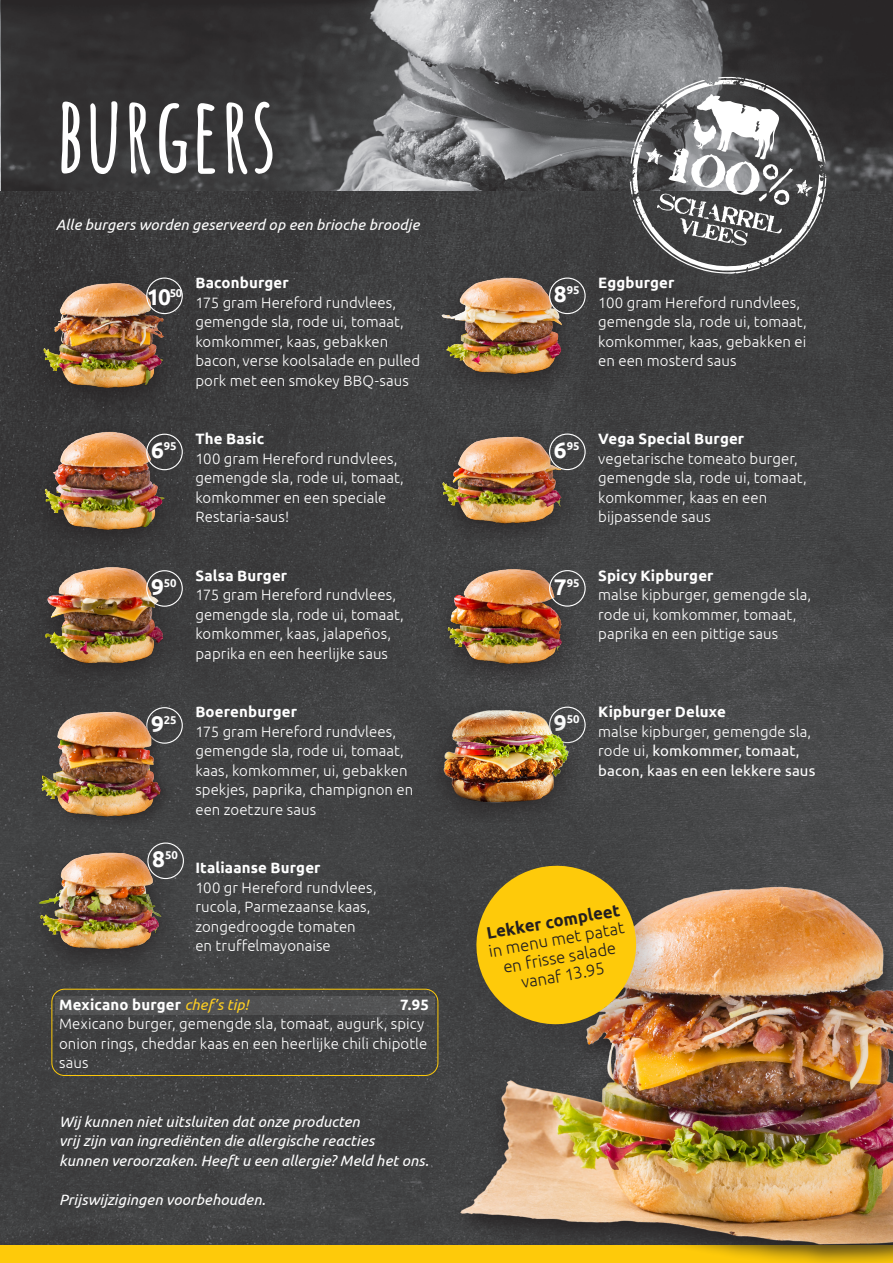
<style>
.page{position:relative;width:893px;height:1263px;background:#fff}
.page>*{position:absolute;margin:0;border:0;box-sizing:border-box;transform-origin:0 0}
.GROTE_KOP{font:700 105px "Amatic SC";color:#fff}
.t1{font:700 22.65px "Ubuntu";color:#fff}
.body{font:300 16.65px/18.1px "Ubuntu";color:#231f20;text-align:center}
.body-2{font:700 16.65px "Ubuntu";color:#231f20}
.body-3{font:300 15px/19.5px "Ubuntu";letter-spacing:.005em;color:#fff}
.body-4{font:italic 15px "Ubuntu";letter-spacing:.005em;color:#fff}
.body-5{font:700 15px "Ubuntu";letter-spacing:.01em;color:#fff}
.Tussenkop{font:300 15px/19.5px "Ubuntu";letter-spacing:.005em;color:#fff}
.body-6{font:15px/19.5px "Ubuntu";letter-spacing:.005em;color:#fff}
.Tussenkop-2{font:700 15px "Ubuntu";letter-spacing:.01em;color:#fff}
.t2{font:700 11.25px "Ubuntu";color:#fff}
.s1{font-size:22.65px}
.s2{font-weight:300}
.s3{font-weight:400;font-style:italic;color:#feca0a}
</style>
<div class="page">
<img style="left:0;top:191px;width:893px;height:1055px">
<img style="left:0;top:0;width:893px;height:191px">
<div style="left:0;top:1246px;width:893px;height:17px;background:#feca0a"></div>
<div style="left:29px;top:417px;width:156px;height:144px;background:#39393a"></div>
<img style="left:33px;top:425px;width:154px;height:117px">
<div style="left:431px;top:554px;width:153px;height:141px;background:#444546"></div>
<img style="left:431px;top:561px;width:159px;height:116px">
<div style="left:29px;top:268px;width:156px;height:146px;background:#363637"></div>
<img style="left:29px;top:277px;width:158px;height:117px">
<div style="left:426px;top:422px;width:157px;height:133px;background:#424344"></div>
<img style="left:426px;top:422px;width:158px;height:118px">
<div style="left:29px;top:553px;width:156px;height:140px;background:#3c3b3c"></div>
<img style="left:29px;top:558px;width:158px;height:116px">
<div style="left:431px;top:263px;width:152px;height:142px;background:#404142"></div>
<img style="left:431px;top:269px;width:159px;height:117px">
<div style="left:146px;top:278px;width:37px;height:36px;border:1px solid #fff;border-radius:50%"></div>
<div style="left:146px;top:434px;width:37px;height:36px;border:1px solid #fff;border-radius:50%"></div>
<div style="left:146px;top:570px;width:37px;height:37px;border:1px solid #fff;border-radius:50%"></div>
<div style="left:549px;top:570px;width:37px;height:37px;border:1px solid #fff;border-radius:50%"></div>
<div style="left:549px;top:278px;width:37px;height:36px;border:1px solid #fff;border-radius:50%"></div>
<div style="left:549px;top:433px;width:37px;height:37px;border:1px solid #fff;border-radius:50%"></div>
<img style="left:439px;top:842px;width:454px;height:421px">
<svg style="left:630px;top:77px;width:196px;height:197px"></svg>
<div style="left:55px;top:997px;width:380px;height:18px;background:#525354"></div>
<div style="left:475px;top:864px;width:194px;height:193px;background:#231f20;opacity:.19"></div>
<svg style="left:468px;top:857px;width:176px;height:175px;background:#c49f21"></svg>
<div style="left:51px;top:989px;width:387px;height:87px;border:1px solid #feca0a;border-radius:13px"></div>
<div style="left:25px;top:837px;width:156px;height:144px;background:#414243"></div>
<img style="left:25px;top:848px;width:159px;height:117px">
<div style="left:146px;top:707px;width:37px;height:37px;border:1px solid #fff;border-radius:50%"></div>
<div style="left:549px;top:707px;width:37px;height:36px;border:1px solid #fff;border-radius:50%"></div>
<img style="left:428px;top:693px;width:149px;height:129px">
<div style="left:147px;top:842px;width:37px;height:37px;border:1px solid #fff;border-radius:50%"></div>
<div style="left:40px;top:710px;width:134px;height:120px;background:#414243"></div>
<img style="left:7px;top:701px;width:159px;height:126px">
<p class="GROTE_KOP" style="left:55px;top:53px;width:223px">BURGERS</p>
<p class="body-4" style="left:56px;top:215px;width:365px">Alle burgers worden geserveerd op een brioche broodje</p>
<p class="t1" style="left:147px;top:283px;width:37px">10<sup>50</sup></p>
<p class="body-5" style="left:195px;top:274px;width:95px">Baconburger</p>
<p class="body-3" style="left:195px;top:292px;width:226px">175 gram Hereford rundvlees, gemengde sla, rode ui, tomaat, komkommer, kaas, gebakken bacon, verse koolsalade en pulled pork met een smokey BBQ-saus</p>
<p class="t2" style="left:151px;top:440px;width:27px"><span class="s1">6</span>95</p>
<p class="body-5" style="left:195px;top:430px;width:70px">The Basic</p>
<p class="body-3" style="left:195px;top:448px;width:210px">100 gram Hereford rundvlees, gemengde sla, rode ui, tomaat, komkommer en een speciale<br>Restaria-saus!</p>
<p class="t2" style="left:554px;top:283px;width:27px"><span class="s1">8</span>95</p>
<p class="t2" style="left:554px;top:439px;width:27px"><span class="s1">6</span>95</p>
<p class="body-5" style="left:195px;top:566px;width:93px">Salsa Burger</p>
<p class="body-3" style="left:195px;top:585px;width:210px">175 gram Hereford rundvlees, gemengde sla, rode ui, tomaat, komkommer, kaas, jalapeños, paprika en een heerlijke saus</p>
<p class="t2" style="left:151px;top:576px;width:27px"><span class="s1">9</span>50</p>
<p class="t2" style="left:554px;top:576px;width:27px"><span class="s1">7</span>95</p>
<p class="body-5" style="left:195px;top:703px;width:103px">Boerenburger</p>
<p class="body-3" style="left:195px;top:721px;width:202px">175 gram Hereford rundvlees,</p>
<p class="body-3" style="left:195px;top:741px;width:210px">gemengde sla, rode ui, tomaat,</p>
<p class="body-3" style="left:195px;top:760px;width:214px">kaas, komkommer, ui, gebakken</p>
<p class="body-3" style="left:195px;top:780px;width:219px">spekjes, paprika, champignon en</p>
<p class="body-3" style="left:195px;top:799px;width:122px">een zoetzure saus</p>
<p class="t2" style="left:151px;top:713px;width:27px"><span class="s1">9</span>25</p>
<p class="t2" style="left:554px;top:712px;width:27px"><span class="s1">9</span>50</p>
<p class="body-5" style="left:598px;top:274px;width:78px">Eggburger</p>
<p class="body-3" style="left:598px;top:292px;width:210px">100 gram Hereford rundvlees, gemengde sla, rode ui, tomaat, komkommer, kaas, gebakken ei en een mosterd saus</p>
<p class="body-5" style="left:598px;top:430px;width:148px">Vega Special Burger</p>
<p class="body-3" style="left:598px;top:448px;width:210px">vegetarische tomeato burger, gemengde sla, rode ui, tomaat, komkommer, kaas en een</p>
<p class="body-3" style="left:598px;top:507px;width:114px">bijpassende saus</p>
<p class="body-5" style="left:598px;top:566px;width:117px">Spicy Kipburger</p>
<p class="body-3" style="left:598px;top:585px;width:214px">malse kipburger, gemengde sla, rode ui, komkommer, tomaat, paprika en een pittige saus</p>
<p class="body-5" style="left:598px;top:703px;width:129px">Kipburger Deluxe</p>
<p class="body-3" style="left:598px;top:721px;width:214px">malse kipburger, gemengde sla,</p>
<p class="body-6" style="left:598px;top:740px;width:219px"><span class="s2">rode ui,</span> komkommer, tomaat, bacon, kaas en een lekkere saus</p>
<p class="t2" style="left:152px;top:848px;width:27px"><span class="s1">8</span>50</p>
<p class="body-5" style="left:195px;top:859px;width:127px">Italiaanse Burger</p>
<p class="body-3" style="left:195px;top:877px;width:183px">100 gr Hereford rundvlees, rucola, Parmezaanse kaas, zongedroogde tomaten<br>en truffelmayonaise</p>
<p class="Tussenkop-2" style="left:59px;top:995px;width:191px">Mexicano burger <span class="s3">chef’s tip!</span></p>
<p class="Tussenkop-2" style="left:400px;top:995px;width:30px">7.95</p>
<p class="Tussenkop" style="left:59px;top:1014px;width:370px">Mexicano burger, gemengde sla, tomaat, augurk, spicy onion rings, cheddar kaas en een heerlijke chili chipotle saus</p>
<p class="body-4" style="left:59px;top:1112px;width:302px">Wij kunnen niet uitsluiten dat onze producten</p>
<p class="body-4" style="left:59px;top:1132px;width:317px">vrij zijn van ingrediënten die allergische reacties</p>
<p class="body-4" style="left:59px;top:1151px;width:371px">kunnen veroorzaken. Heeft u een allergie? Meld het ons.</p>
<p class="body-4" style="left:59px;top:1190px;width:208px">Prijswijzigingen voorbehouden.</p>
<p class="body-2" style="left:485px;top:923px;width:137px;rotate:-10deg">Lekker compleet</p>
<p class="body" style="left:487px;top:942px;width:139px;rotate:-10deg">in menu met patat en frisse salade</p>
<p class="body" style="left:520px;top:973px;width:86px;rotate:-10deg">vanaf 13.95</p>
</div>
